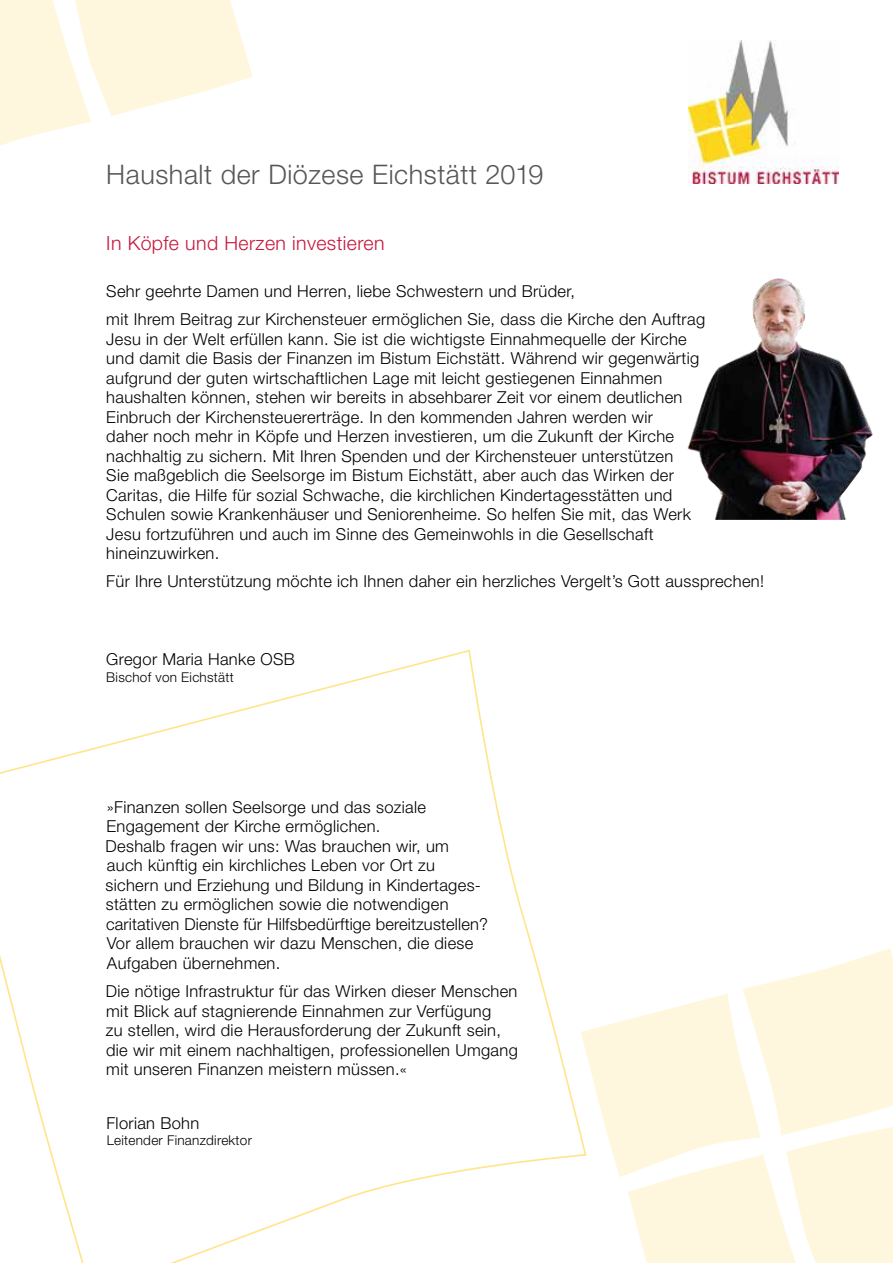
<style>
.page{position:relative;width:893px;height:1263px;background:#fff}
.page>*{position:absolute;margin:0;border:0;box-sizing:border-box;transform-origin:0 0}
.t1{font:300 27px "Helvetica Neue LT";letter-spacing:.02em;color:#575756}
.t2{font:300 19.5px "Helvetica Neue LT";letter-spacing:.02em;color:#c6183d}
.t3{font:300 16.5px/19.5px "Helvetica Neue LT";letter-spacing:.02em;color:#000}
.t4{font:300 13.5px "Helvetica Neue LT";letter-spacing:.02em;color:#000}
</style>
<div class="page">
<svg style="left:587px;top:948px;width:306px;height:315px"></svg>
<svg style="left:0;top:0;width:253px;height:146px"></svg>
<svg style="left:0;top:651px;width:587px;height:612px"></svg>
<img style="left:687px;top:278px;width:186px;height:242px">
<img style="left:689px;top:40px;width:150px;height:143px">
<h1 class="t1" style="left:106px;top:158px;width:439px">Haushalt der Diözese Eichstätt 2019</h1>
<p class="t2" style="left:106px;top:231px;width:280px">In Köpfe und Herzen investieren</p>
<p class="t3" style="left:106px;top:277px;width:600px;line-height:28px">Sehr geehrte Damen und Herren, liebe Schwestern und Brüder,<br>mit Ihrem Beitrag zur Kirchensteuer ermöglichen Sie, dass die Kirche den Auftrag</p>
<p class="t3" style="left:106px;top:329px;width:594px">Jesu in der Welt erfüllen kann. Sie ist die wichtigste Einnahmequelle der Kirche und damit die Basis der Finanzen im Bistum Eichstätt. Während wir gegenwärtig aufgrund der guten wirtschaftlichen Lage mit leicht gestiegenen Einnahmen haushalten können, stehen wir bereits in absehbarer Zeit vor einem deutlichen Einbruch der Kirchensteuererträge. In den kommenden Jahren werden wir<br>daher noch mehr in Köpfe und Herzen investieren, um die Zukunft der Kirche nachhaltig zu sichern. Mit Ihren Spenden und der Kirchensteuer unterstützen Sie maßgeblich die Seelsorge im Bistum Eichstätt, aber auch das Wirken der Caritas, die Hilfe für sozial Schwache, die kirchlichen Kindertagesstätten und Schulen sowie Krankenhäuser und Seniorenheime. So helfen Sie mit, das Werk Jesu fortzuführen und auch im Sinne des Gemeinwohls in die Gesellschaft hineinzuwirken.</p>
<p class="t3" style="left:106px;top:571px;width:659px">Für Ihre Unterstützung möchte ich Ihnen daher ein herzliches Vergelt’s Gott aussprechen!</p>
<p class="t3" style="left:106px;top:649px;width:190px">Gregor Maria Hanke OSB</p>
<p class="t4" style="left:106px;top:669px;width:129px">Bischof von Eichstätt</p>
<p class="t3" style="left:106px;top:797px;width:384px">»Finanzen sollen Seelsorge und das soziale Engagement der Kirche ermöglichen.<br>Deshalb fragen wir uns: Was brauchen wir, um auch künftig ein kirchliches Leben vor Ort zu sichern und Erziehung und Bildung in Kindertages&shy;stätten zu ermöglichen sowie die notwendigen caritativen Dienste für Hilfsbedürftige bereitzustellen?<br>Vor allem brauchen wir dazu Menschen, die diese Aufgaben übernehmen.</p>
<p class="t3" style="left:106px;top:981px;width:413px">Die nötige Infrastruktur für das Wirken dieser Menschen mit Blick auf stagnierende Einnahmen zur Verfügung<br>zu stellen, wird die Herausforderung der Zukunft sein, die wir mit einem nachhaltigen, professionellen Umgang mit unseren Finanzen meistern müssen.«</p>
<p class="t3" style="left:106px;top:1113px;width:94px">Florian Bohn</p>
<p class="t4" style="left:107px;top:1132px;width:147px">Leitender Finanzdirektor</p>
</div>
